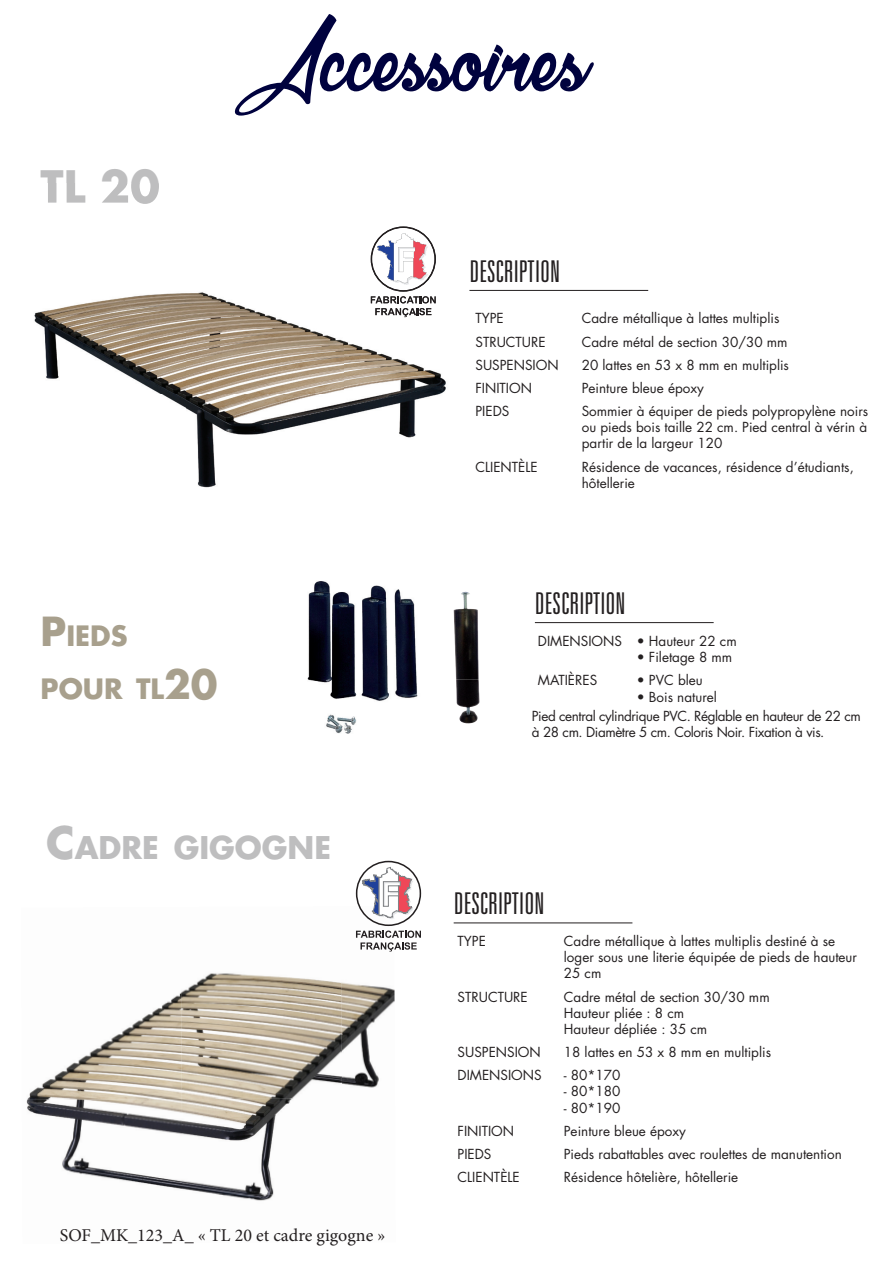
<style>
.page{position:relative;width:893px;height:1263px;background:#fff}
.page>*{position:absolute;margin:0;border:0;box-sizing:border-box;transform-origin:0 0}
.t1{font:108px "La Cithare";color:#00023e}
.t2{font:700 43.5px "Futura Std";color:#bebebf}
.t3{font:700 30.45px "Futura Std";color:#bebebf}
.t4{font:300 ultra-condensed 30px "Univers LT Std";color:#231f20}
.t5{font:700 27.3px/52.7px "Futura Std";color:#a8a08d}
.t6{font:18px "Minion Pro";color:#231f20}
.t7{font:13.5px/16.2px "Futura Std";color:#231f20}
.t8{font:13.5px/16.2px "Futura Std";letter-spacing:-.03em;color:#231f20}
.s1{font-size:39px}
.s2{font-size:43.5px}
</style>
<div class="page">
<hr style="left:535px;top:622px;width:179px;height:1px;background:#231f20">
<img style="left:308px;top:581px;width:110px;height:152px">
<img style="left:454px;top:592px;width:25px;height:87px">
<img style="left:456px;top:679px;width:24px;height:44px">
<hr style="left:469px;top:290px;width:179px;height:1px;background:#231f20">
<hr style="left:454px;top:922px;width:178px;height:1px;background:#231f20">
<img style="left:167px;top:973px;width:174px;height:29px">
<img style="left:341px;top:951px;width:54px;height:137px">
<img style="left:28px;top:1002px;width:314px;height:96px">
<img style="left:26px;top:1098px;width:268px;height:96px">
<img style="left:216px;top:1194px;width:58px;height:7px">
<svg style="left:356px;top:861px;width:65px;height:90px"></svg>
<div style="left:388px;top:886px;width:10px;height:6px;background:#fff"></div>
<div style="left:388px;top:886px;width:11px;height:6px;border:1px solid #808285"></div>
<img style="left:34px;top:255px;width:412px;height:233px">
<img style="left:48px;top:183px;width:111px;height:21px">
<svg style="left:371px;top:226px;width:65px;height:91px"></svg>
<h2 class="t2" style="left:41px;top:157px;width:121px">TL 20</h2>
<h1 class="t1" style="left:271px;top:2px;width:319px">Accessoires</h1>
<h3 class="t4" style="left:469px;top:255px;width:92px">DESCRIPTION</h3>
<p class="t7" style="left:475px;top:311px;width:30px">TYPE</p>
<p class="t7" style="left:582px;top:311px;width:199px">Cadre métallique à lattes multiplis</p>
<p class="t7" style="left:475px;top:334px;width:72px">STRUCTURE</p>
<p class="t7" style="left:582px;top:334px;width:207px">Cadre métal de section 30/30 mm</p>
<p class="t7" style="left:475px;top:357px;width:85px">SUSPENSION</p>
<p class="t7" style="left:582px;top:357px;width:209px">20 lattes en 53 x 8 mm en multiplis</p>
<p class="t7" style="left:475px;top:380px;width:58px">FINITION</p>
<p class="t7" style="left:582px;top:380px;width:124px">Peinture bleue époxy</p>
<p class="t7" style="left:475px;top:403px;width:35px">PIEDS</p>
<p class="t7" style="left:582px;top:403px;width:288px;text-align:justify">Sommier à équiper de pieds polypropylène noirs ou pieds bois taille 22 cm. Pied central à vérin à partir de la largeur 120</p>
<p class="t7" style="left:475px;top:459px;width:64px">CLIENTÈLE</p>
<p class="t7" style="left:582px;top:459px;width:274px">Résidence de vacances, résidence d’étudiants, hôtellerie</p>
<h3 class="t5" style="left:41px;top:609px;width:179px"><span class="s1">P</span>IEDS<br>POUR TL<span class="s1">20</span></h3>
<h3 class="t4" style="left:535px;top:587px;width:92px">DESCRIPTION</h3>
<p class="t7" style="left:538px;top:633px;width:200px">DIMENSIONS • Hauteur 22 cm</p>
<p class="t7" style="left:637px;top:649px;width:97px">• Filetage 8 mm</p>
<p class="t7" style="left:538px;top:672px;width:61px">MATIÈRES</p>
<p class="t7" style="left:637px;top:672px;width:67px">• PVC bleu</p>
<p class="t7" style="left:637px;top:689px;width:82px">• Bois naturel</p>
<p class="t8" style="left:532px;top:708px;width:330px">Pied central cylindrique PVC. Réglable en hauteur de 22 cm à 28 cm. Diamètre 5 cm. Coloris Noir. Fixation à vis.</p>
<h3 class="t3" style="left:46px;top:827px;width:287px"><span class="s2">C</span>ADRE GIGOGNE</h3>
<h3 class="t6" style="left:60px;top:1223px;width:327px">SOF_MK_123_A_ « TL 20 et cadre gigogne »</h3>
<h3 class="t4" style="left:454px;top:888px;width:92px">DESCRIPTION</h3>
<p class="t7" style="left:458px;top:933px;width:30px">TYPE</p>
<p class="t7" style="left:564px;top:933px;width:295px">Cadre métallique à lattes multiplis destiné à se loger sous une literie équipée de pieds de hauteur<br>25 cm</p>
<p class="t7" style="left:458px;top:989px;width:72px">STRUCTURE</p>
<p class="t7" style="left:564px;top:989px;width:207px">Cadre métal de section 30/30 mm<br>Hauteur pliée : 8 cm<br>Hauteur dépliée : 35 cm</p>
<p class="t7" style="left:458px;top:1044px;width:85px">SUSPENSION</p>
<p class="t7" style="left:564px;top:1044px;width:209px">18 lattes en 53 x 8 mm en multiplis</p>
<p class="t7" style="left:458px;top:1067px;width:86px">DIMENSIONS</p>
<p class="t7" style="left:564px;top:1067px;width:58px">- 80*170</p>
<p class="t7" style="left:564px;top:1083px;width:58px">- 80*180</p>
<p class="t7" style="left:564px;top:1100px;width:58px">- 80*190</p>
<p class="t7" style="left:458px;top:1123px;width:58px">FINITION</p>
<p class="t7" style="left:564px;top:1123px;width:124px">Peinture bleue époxy</p>
<p class="t7" style="left:458px;top:1146px;width:35px">PIEDS</p>
<p class="t7" style="left:564px;top:1146px;width:280px">Pieds rabattables avec roulettes de manutention</p>
<p class="t7" style="left:458px;top:1169px;width:64px">CLIENTÈLE</p>
<p class="t7" style="left:564px;top:1169px;width:176px">Résidence hôtelière, hôtellerie</p>
</div>
